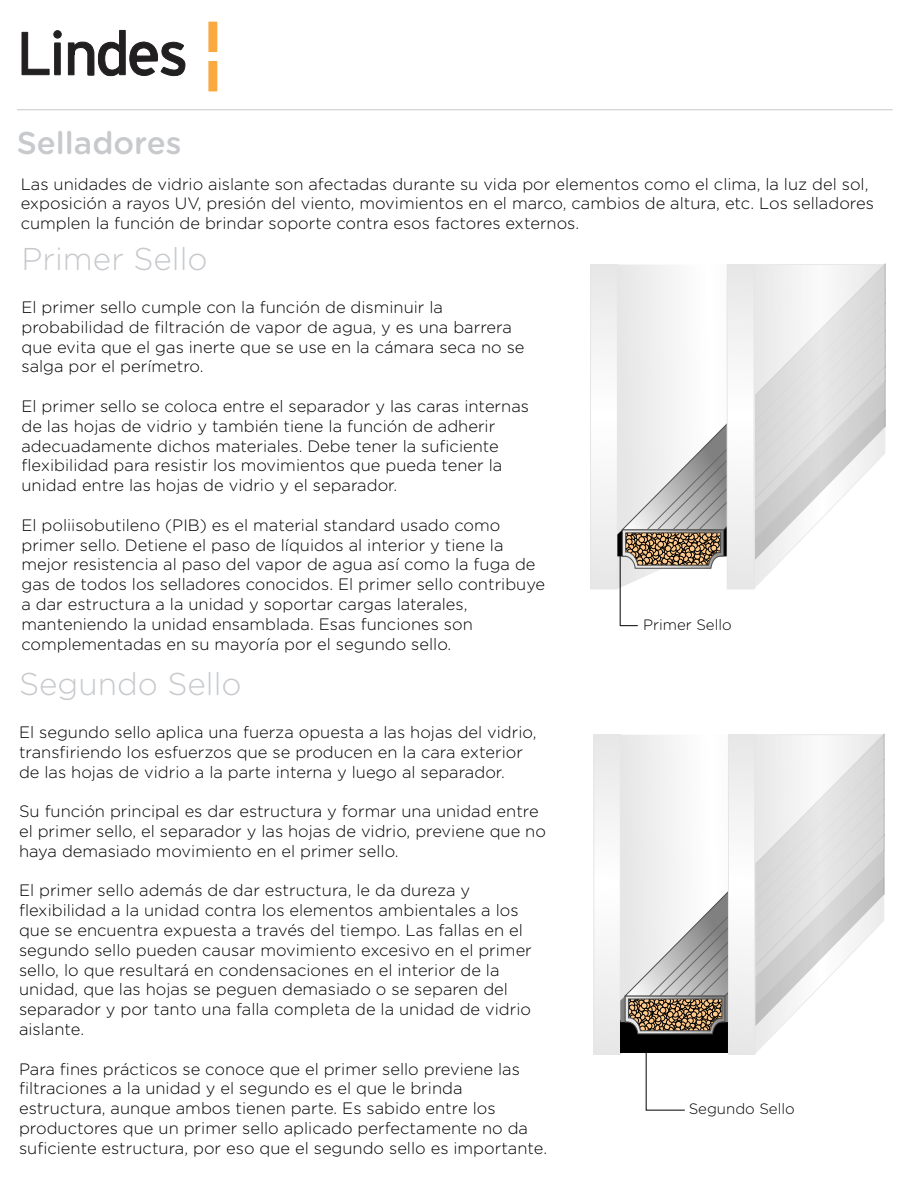
<style>
.page{position:relative;width:918px;height:1188px;background:#fff}
.page>*{position:absolute;margin:0;border:0;box-sizing:border-box;transform-origin:0 0}
.t1{font:300 31.5px "Gotham Rounded";color:#c7c9cc}
.t2{font:500 31.5px "Gotham Rounded";color:#c7c9cc}
.t3{font:300 16.5px/19.8px "Gotham Rounded";color:#000}
.t4{font:300 15px "Gotham Rounded";color:#000}
</style>
<div class="page">
<svg style="left:22px;top:32px;width:27px;height:43px"></svg>
<div style="left:55px;top:43px;width:5px;height:32px;background:#211f1f;border:1px solid #211f1f"></div>
<div style="left:54px;top:31px;width:7px;height:7px;background:#211f1f;border:1px solid #211f1f;border-radius:50%"></div>
<svg style="left:68px;top:30px;width:119px;height:81px"></svg>
<div style="left:208px;top:61px;width:9px;height:30px;background:#faa840"></div>
<div style="left:208px;top:22px;width:9px;height:30px;background:#faa840"></div>
<hr style="left:17px;top:109px;width:876px;height:1px;background:#c7c9cc">
<div style="left:591px;top:265px;width:26px;height:324px;background:#f3f3f3"></div>
<div style="left:590px;top:264px;width:28px;height:325px;border:1px solid #e6e6e6"></div>
<svg style="left:617px;top:264px;width:269px;height:324px"></svg>
<hr style="left:620px;top:543px;width:1px;height:83px;background:#000">
<div style="left:594px;top:735px;width:26px;height:319px;background:#f3f3f3"></div>
<div style="left:594px;top:735px;width:26px;height:319px;border:1px solid #e6e6e6"></div>
<svg style="left:620px;top:625px;width:18px;height:1px"></svg>
<svg style="left:620px;top:734px;width:265px;height:377px"></svg>
<h1 class="t2" style="left:17px;top:129px;width:166px">Selladores</h1>
<p class="t3" style="left:21px;top:175px;width:855px">Las unidades de vidrio aislante son afectadas durante su vida por elementos como el clima, la luz del sol, exposición a rayos UV, presión del viento, movimientos en el marco, cambios de altura, etc. Los selladores cumplen la función de brindar soporte contra esos factores externos.</p>
<h1 class="t1" style="left:21px;top:245px;width:188px">Primer Sello</h1>
<p class="t3" style="left:21px;top:298px;width:505px">El primer sello cumple con la función de disminuir la probabilidad de filtración de vapor de agua, y es una barrera que evita que el gas inerte que se use en la cámara seca no se salga por el perímetro.</p>
<p class="t3" style="left:21px;top:397px;width:509px">El primer sello se coloca entre el separador y las caras internas de las hojas de vidrio y también tiene la función de adherir adecuadamente dichos materiales. Debe tener la suficiente flexibilidad para resistir los movimientos que pueda tener la unidad entre las hojas de vidrio y el separador.</p>
<p class="t3" style="left:21px;top:516px;width:525px">El poliisobutileno (PIB) es el material standard usado como primer sello. Detiene el paso de líquidos al interior y tiene la mejor resistencia al paso del vapor de agua así como la fuga de gas de todos los selladores conocidos. El primer sello contribuye a dar estructura a la unidad y soportar cargas laterales, manteniendo la unidad ensamblada. Esas funciones son complementadas en su mayoría por el segundo sello.</p>
<h1 class="t1" style="left:19px;top:670px;width:224px">Segundo Sello</h1>
<p class="t3" style="left:19px;top:723px;width:519px">El segundo sello aplica una fuerza opuesta a las hojas del vidrio, transfiriendo los esfuerzos que se producen en la cara exterior de las hojas de vidrio a la parte interna y luego al separador.</p>
<p class="t3" style="left:19px;top:802px;width:528px">Su función principal es dar estructura y formar una unidad entre el primer sello, el separador y las hojas de vidrio, previene que no haya demasiado movimiento en el primer sello.</p>
<p class="t3" style="left:19px;top:882px;width:514px">El primer sello además de dar estructura, le da dureza y flexibilidad a la unidad contra los elementos ambientales a los que se encuentra expuesta a través del tiempo. Las fallas en el segundo sello pueden causar movimiento excesivo en el primer sello, lo que resultará en condensaciones en el interior de la unidad, que las hojas se peguen demasiado o se separen del separador y por tanto una falla completa de la unidad de vidrio aislante.</p>
<p class="t3" style="left:19px;top:1060px;width:530px">Para fines prácticos se conoce que el primer sello previene las filtraciones a la unidad y el segundo es el que le brinda estructura, aunque ambos tienen parte. Es sabido entre los productores que un primer sello aplicado perfectamente no da suficiente estructura, por eso que el segundo sello es importante.</p>
<p class="t4" style="left:643px;top:618px;width:90px">Primer Sello</p>
<p class="t4" style="left:689px;top:1102px;width:108px">Segundo Sello</p>
</div>
